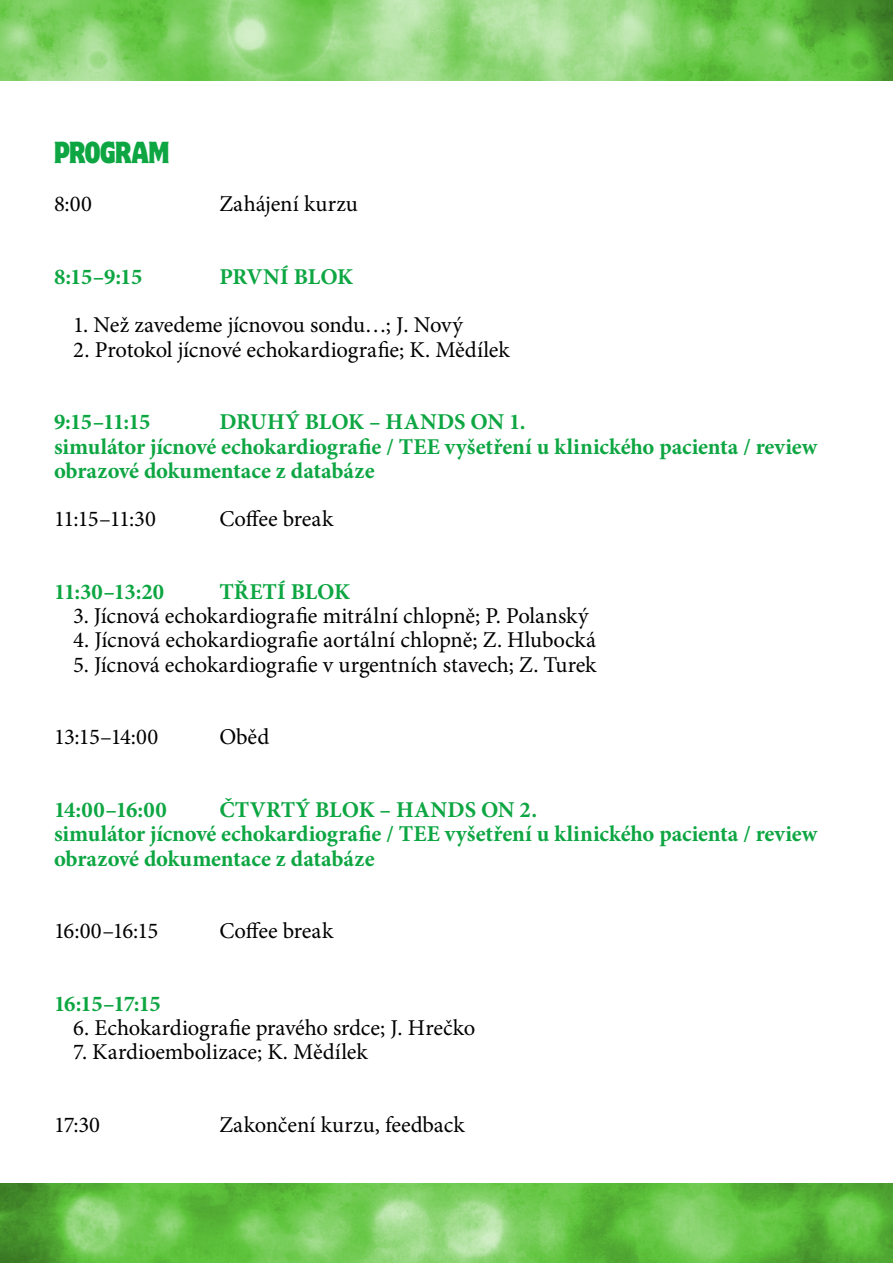
<style>
.page{position:relative;width:893px;height:1263px;background:#fff}
.page>*{position:absolute;margin:0;border:0;box-sizing:border-box;transform-origin:0 0}
.t1{font:condensed 27.15px "Motter Corpus Itc DOT";letter-spacing:-.015em;color:#0da642}
.t2{font:22.65px "Minion Pro";letter-spacing:-.005em;color:#000}
.t3{font:700 22.65px/24.3px "Minion Pro";letter-spacing:-.005em;color:#0da642}
</style>
<div class="page">
<img style="left:0;top:0;width:893px;height:81px">
<img style="left:0;top:1183px;width:893px;height:80px">
<p class="t1" style="left:54px;top:136px;width:117px">PROGRAM</p>
<p class="t2" style="left:54px;top:189px;width:40px">8:00</p>
<p class="t2" style="left:219px;top:189px;width:140px">Zahájení kurzu</p>
<p class="t3" style="left:54px;top:264px;width:90px">8:15–9:15</p>
<p class="t3" style="left:219px;top:264px;width:135px">PRVNÍ BLOK</p>
<p class="t2" style="left:73px;top:310px;width:391px">1. Než zavedeme jícnovou sondu…; J. Nový</p>
<p class="t2" style="left:73px;top:334px;width:438px">2. Protokol jícnové echokardiografie; K. Mědílek</p>
<p class="t3" style="left:54px;top:410px;width:765px;text-indent:165px">DRUHÝ BLOK – HANDS ON 1.<br>simulátor jícnové echokardiografie / TEE vyšetření u klinického pacienta / review obrazové dokumentace z databáze</p>
<p class="t2" style="left:54px;top:504px;width:103px">11:15–11:30</p>
<p class="t2" style="left:219px;top:504px;width:116px">Coffee break</p>
<p class="t3" style="left:54px;top:410px;width:98px">9:15–11:15</p>
<p class="t3" style="left:54px;top:579px;width:112px">11:30–13:20</p>
<p class="t3" style="left:219px;top:579px;width:132px">TŘETÍ BLOK</p>
<p class="t2" style="left:73px;top:601px;width:517px">3. Jícnová echokardiografie mitrální chlopně; P. Polanský</p>
<p class="t2" style="left:73px;top:625px;width:524px">4. Jícnová echokardiografie aortální chlopně; Z. Hlubocká</p>
<p class="t2" style="left:73px;top:649px;width:525px">5. Jícnová echokardiografie v urgentních stavech; Z. Turek</p>
<p class="t2" style="left:54px;top:722px;width:106px">13:15–14:00</p>
<p class="t2" style="left:219px;top:722px;width:51px">Oběd</p>
<p class="t3" style="left:54px;top:797px;width:765px;text-indent:165px">ČTVRTÝ BLOK – HANDS ON 2.<br>simulátor jícnové echokardiografie / TEE vyšetření u klinického pacienta / review obrazové dokumentace z databáze</p>
<p class="t3" style="left:54px;top:797px;width:114px">14:00–16:00</p>
<p class="t2" style="left:54px;top:916px;width:106px">16:00–16:15</p>
<p class="t2" style="left:219px;top:916px;width:116px">Coffee break</p>
<p class="t3" style="left:54px;top:991px;width:108px">16:15–17:15</p>
<p class="t2" style="left:73px;top:1013px;width:404px">6. Echokardiografie pravého srdce; J. Hrečko</p>
<p class="t2" style="left:73px;top:1037px;width:296px">7. Kardioembolizace; K. Mědílek</p>
<p class="t2" style="left:54px;top:1110px;width:48px">17:30</p>
<p class="t2" style="left:219px;top:1110px;width:247px">Zakončení kurzu, feedback</p>
</div>
